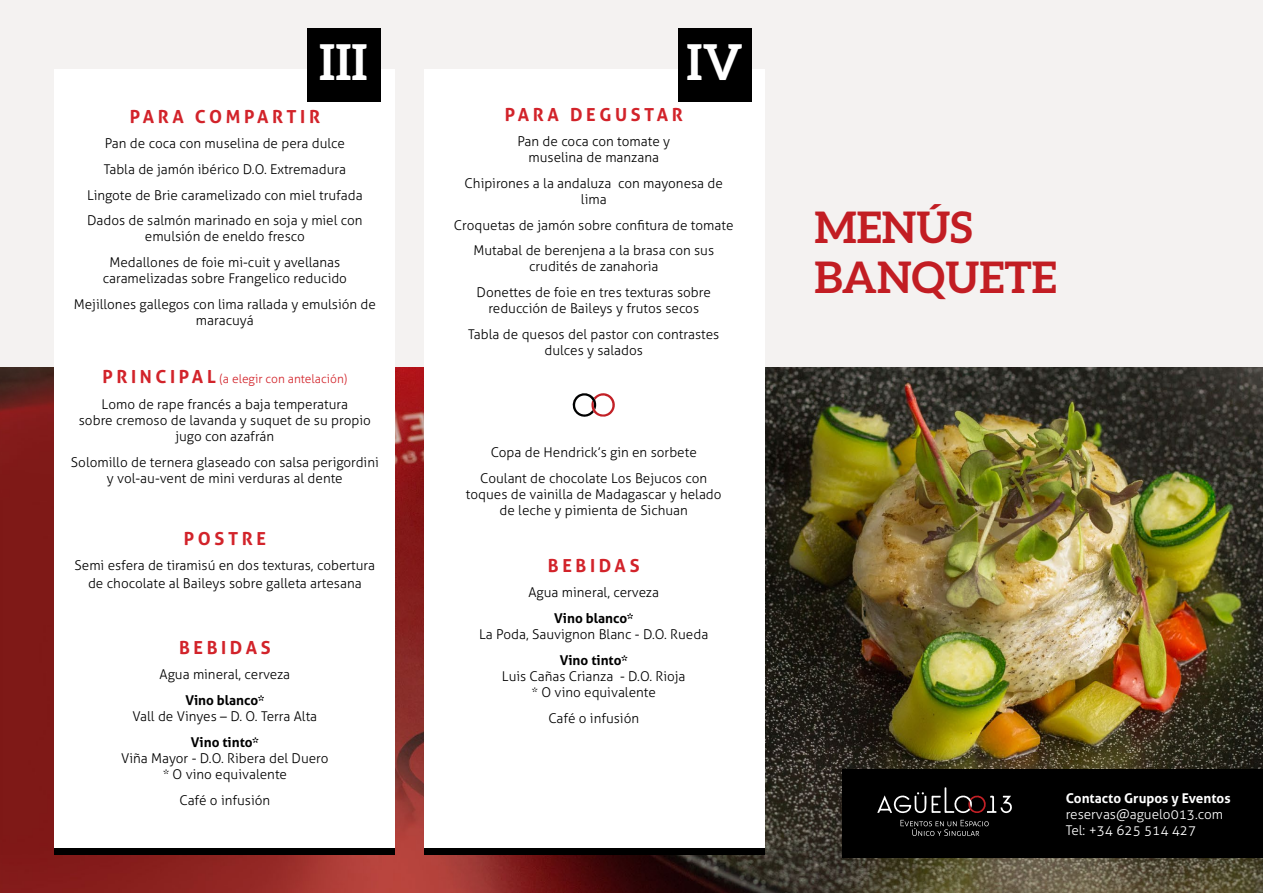
<style>
.page{position:relative;width:1263px;height:893px;background:#fff}
.page>*{position:absolute;margin:0;border:0;box-sizing:border-box;transform-origin:0 0}
.t1{font:700 49.5px "Aleo";color:#fff}
.t2{font:700 43.5px/49.5px "Aleo";color:#c21d23}
.t3{font:700 18px "Aller";letter-spacing:.2em;color:#d2232a}
.t4{font:300 13.5px/25.5px "Aller";color:#000;text-align:center}
.t5{font:700 13.5px "Aller";color:#000}
.t6{font:300 13.5px/16.2px "Aller";color:#fff}
.t7{font:700 13.5px "Aller";color:#fff}
.t8{font:300 12px "Aller";color:#d2232a}
.s1{font-weight:700;font-size:18px}
</style>
<div class="page">
<img style="left:0;top:367px;width:1263px;height:526px">
<div style="left:0;top:0;width:1263px;height:367px;background:#f4f2f1"></div>
<div style="left:54px;top:70px;width:340px;height:783px;background:#fff"></div>
<div style="left:54px;top:848px;width:340px;height:7px;background:#000"></div>
<div style="left:424px;top:70px;width:340px;height:783px;background:#fff"></div>
<div style="left:424px;top:848px;width:340px;height:7px;background:#000"></div>
<div style="left:306px;top:28px;width:74px;height:74px;background:#000"></div>
<div style="left:678px;top:28px;width:74px;height:74px;background:#000"></div>
<svg style="left:572px;top:393px;width:43px;height:24px"></svg>
<div style="left:842px;top:769px;width:421px;height:88px;background:#000"></div>
<svg style="left:877px;top:787px;width:135px;height:49px"></svg>
<h1 class="t1" style="left:319px;top:33px;width:50px">III</h1>
<h1 class="t1" style="left:687px;top:33px;width:58px">IV</h1>
<h3 class="t3" style="left:130px;top:105px;width:192px">PARA COMPARTIR</h3>
<p class="t4" style="left:87px;top:131px;width:277px">Pan de coca con muselina de pera dulce<br>Tabla de jamón ibérico D.O. Extremadura Lingote de Brie caramelizado con miel trufada Dados de salmón marinado en soja y miel con</p>
<p class="t4" style="left:109px;top:224px;width:232px">emulsión de eneldo fresco<br>Medallones de foie mi-cuit y avellanas</p>
<p class="t4" style="left:74px;top:266px;width:304px">caramelizadas sobre Frangelico reducido<br>Mejillones gallegos con lima rallada y emulsión de</p>
<p class="t4" style="left:196px;top:307px;width:59px">maracuyá</p>
<p class="t8" style="left:102px;top:372px;width:246px"><span class="s1">P R I N C I PA L</span> (a elegir con antelación)</p>
<p class="t4" style="left:79px;top:396px;width:293px;line-height:16.2px">Lomo de rape francés a baja temperatura<br>sobre cremoso de lavanda y suquet de su propio jugo con azafrán</p>
<p class="t4" style="left:71px;top:454px;width:309px;line-height:16.2px">Solomillo de ternera glaseado con salsa perigordini y vol-au-vent de mini verduras al dente</p>
<h3 class="t3" style="left:184px;top:527px;width:84px">POSTRE</h3>
<p class="t4" style="left:75px;top:556px;width:302px;line-height:18px">Semi esfera de tiramisú en dos texturas, cobertura de chocolate al Baileys sobre galleta artesana</p>
<h3 class="t3" style="left:179px;top:636px;width:93px">BEBIDAS</h3>
<p class="t4" style="left:160px;top:662px;width:132px">Agua mineral, cerveza</p>
<p class="t5" style="left:185px;top:692px;width:81px">Vino blanco*</p>
<p class="t4" style="left:132px;top:704px;width:186px">Vall de Vinyes – D. O. Terra Alta</p>
<p class="t5" style="left:191px;top:733px;width:69px">Vino tinto*</p>
<p class="t4" style="left:121px;top:750px;width:209px;line-height:16.2px">Viña Mayor - D.O. Ribera del Duero * O vino equivalente</p>
<p class="t4" style="left:179px;top:787px;width:92px">Café o infusión</p>
<h3 class="t3" style="left:505px;top:103px;width:180px">PARA DEGUSTAR</h3>
<p class="t4" style="left:517px;top:133px;width:154px;line-height:16.2px">Pan de coca con tomate y muselina de manzana</p>
<p class="t4" style="left:465px;top:175px;width:260px;line-height:16.2px">Chipirones a la andaluza con mayonesa de lima</p>
<p class="t4" style="left:454px;top:212px;width:281px">Croquetas de jamón sobre confitura de tomate<br>Mutabal de berenjena a la brasa con sus</p>
<p class="t4" style="left:477px;top:254px;width:236px">crudités de zanahoria<br>Donettes de foie en tres texturas sobre</p>
<p class="t4" style="left:468px;top:296px;width:252px">reducción de Baileys y frutos secos<br>Tabla de quesos del pastor con contrastes</p>
<p class="t4" style="left:544px;top:337px;width:100px">dulces y salados</p>
<p class="t4" style="left:480px;top:440px;width:228px">Copa de Hendrick’s gin en sorbete<br>Coulant de chocolate Los Bejucos con</p>
<p class="t4" style="left:466px;top:486px;width:257px;line-height:16.2px">toques de vainilla de Madagascar y helado de leche y pimienta de Sichuan</p>
<h3 class="t3" style="left:548px;top:554px;width:93px">BEBIDAS</h3>
<p class="t4" style="left:528px;top:580px;width:132px">Agua mineral, cerveza</p>
<p class="t5" style="left:554px;top:610px;width:81px">Vino blanco*</p>
<p class="t4" style="left:479px;top:621px;width:230px">La Poda, Sauvignon Blanc - D.O. Rueda</p>
<p class="t5" style="left:560px;top:651px;width:69px">Vino tinto*</p>
<p class="t4" style="left:502px;top:668px;width:185px;line-height:16.2px">Luis Cañas Crianza - D.O. Rioja * O vino equivalente</p>
<p class="t4" style="left:548px;top:705px;width:92px">Café o infusión</p>
<h2 class="t2" style="left:814px;top:202px;width:244px">MENÚS<br>BANQUETE</h2>
<p class="t7" style="left:1066px;top:789px;width:166px">Contacto Grupos y Eventos</p>
<p class="t6" style="left:1066px;top:806px;width:159px">reservas@aguelo013.com<br>Tel: +34 625 514 427</p>
</div>
